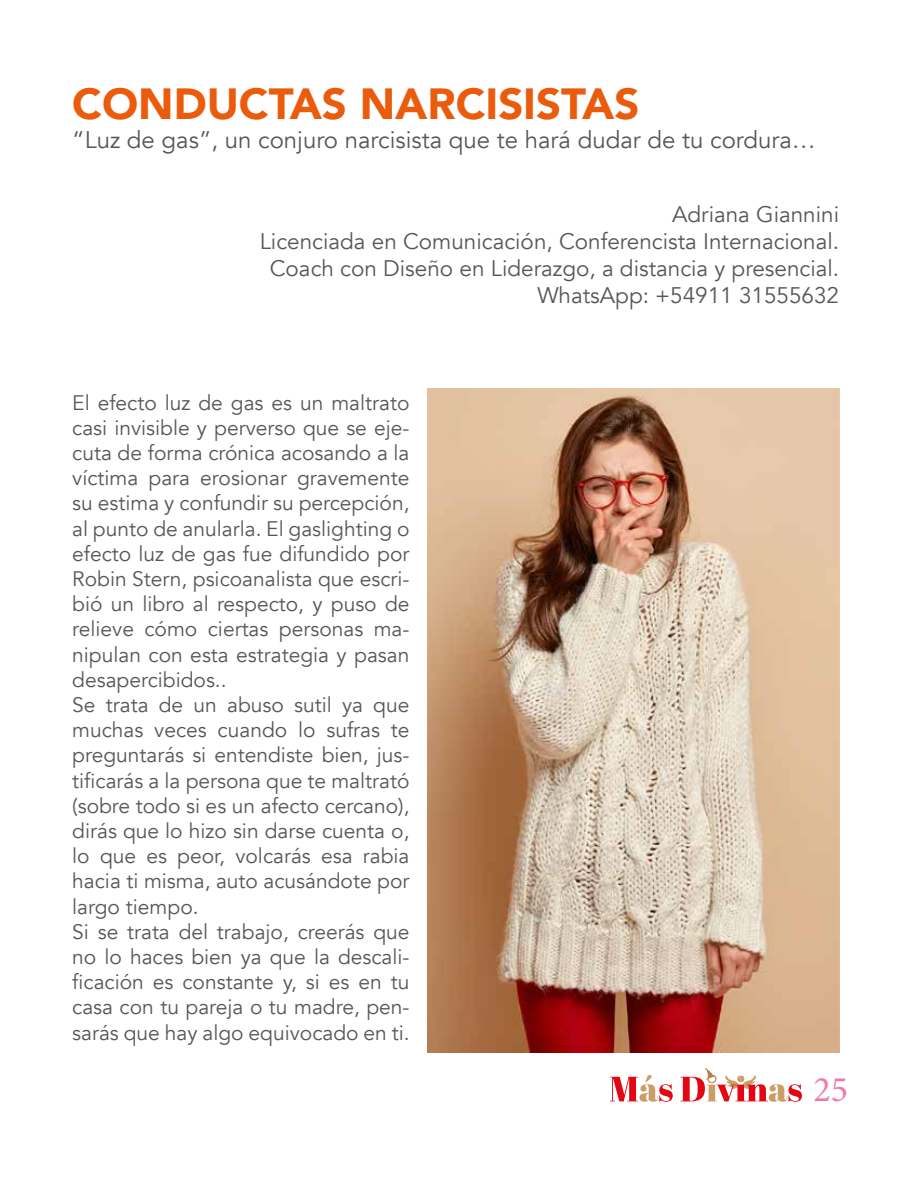
<style>
.page{position:relative;width:918px;height:1188px;background:#fff}
.page>*{position:absolute;margin:0;border:0;box-sizing:border-box;transform-origin:0 0}
.t1{font:900 43.5px "Avenir";color:#ea5b0b}
.t2{font:36px "Minion Pro";color:#ee79ad}
.t3{font:24px "Avenir";color:#585756}
.t4{font:22.5px/27px "Avenir";color:#585756;text-align:right}
.t5{font:21px/25.2px "Avenir";color:#575756}
</style>
<div class="page">
<svg style="left:610px;top:1075px;width:63px;height:27px"></svg>
<svg style="left:681px;top:1068px;width:121px;height:34px"></svg>
<img style="left:428px;top:389px;width:411px;height:664px">
<h1 class="t1" style="left:72px;top:67px;width:569px">CONDUCTAS NARCISISTAS</h1>
<p class="t3" style="left:72px;top:126px;width:745px">“Luz de gas”, un conjuro narcisista que te hará dudar de tu cordura…</p>
<p class="t4" style="left:260px;top:201px;width:581px">Adriana Giannini<br>Licenciada en Comunicación, Conferencista Internacional.<br>Coach con Diseño en Liderazgo, a distancia y presencial.<br>WhatsApp: +54911 31555632</p>
<p class="t5" style="left:72px;top:390px;width:339px">El efecto luz de gas es un maltrato casi invisible y perverso que se eje&shy;cuta de forma crónica acosando a la víctima para erosionar gravemente su estima y confundir su percepción, al punto de anularla. El gaslighting o efecto luz de gas fue difundido por Robin Stern, psicoanalista que escri&shy;bió un libro al respecto, y puso de relieve cómo ciertas personas ma&shy;nipulan con esta estrategia y pasan desapercibidos..<br>Se trata de un abuso sutil ya que muchas veces cuando lo sufras te preguntarás si entendiste bien, jus&shy;tificarás a la persona que te maltrató (sobre todo si es un afecto cercano), dirás que lo hizo sin darse cuenta o, lo que es peor, volcarás esa rabia hacia ti misma, auto acusándote por largo tiempo.<br>Si se trata del trabajo, creerás que no lo haces bien ya que la descali&shy;ficación es constante y, si es en tu casa con tu pareja o tu madre, pen&shy;sarás que hay algo equivocado en ti.</p>
<h2 class="t2" style="left:814px;top:1066px;width:36px">25</h2>
</div>
